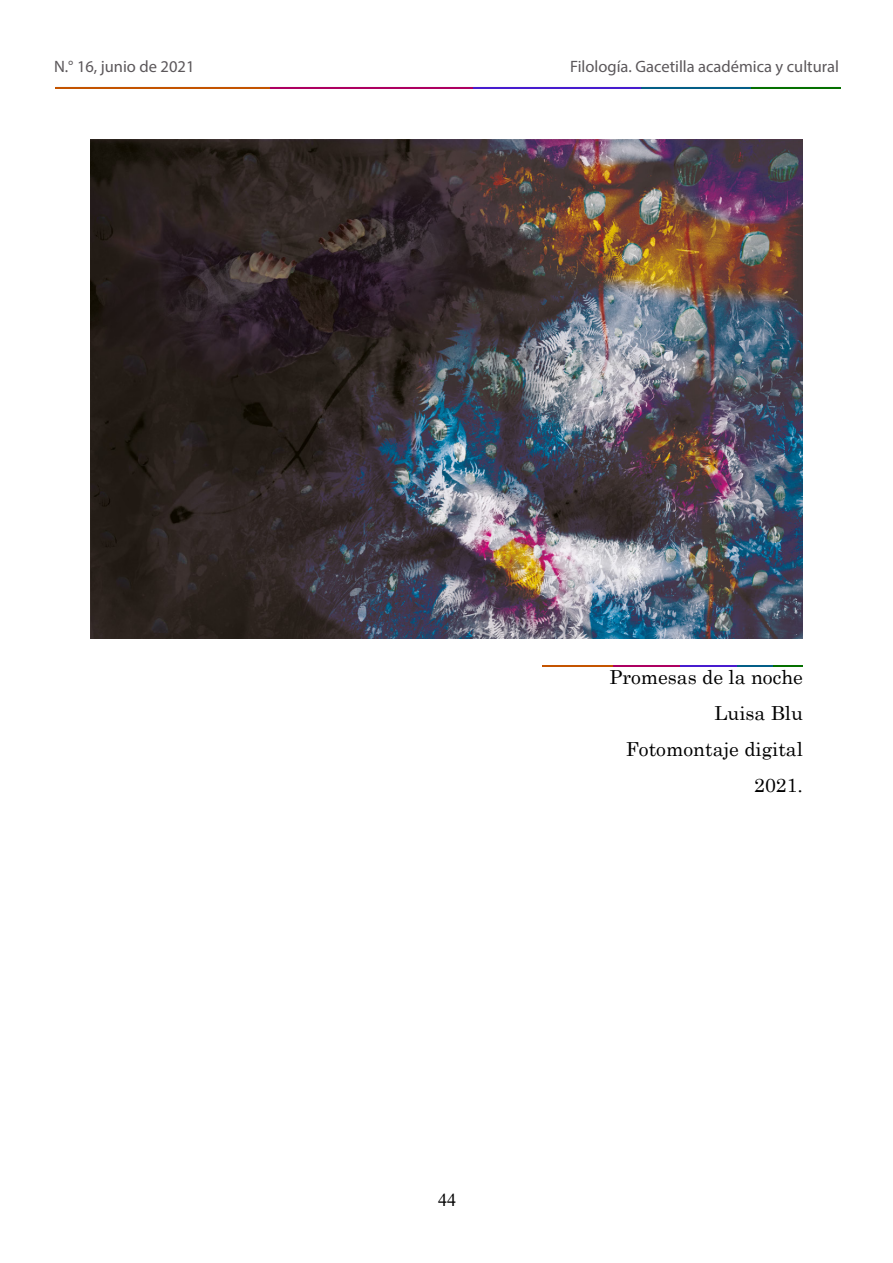
<style>
.page{position:relative;width:893px;height:1263px;background:#fff}
.page>*{position:absolute;margin:0;border:0;box-sizing:border-box;transform-origin:0 0}
.t1{font:19.35px/36px "Century Schoolbook";color:#000;text-align:right}
.t2{font:18px "Times New Roman";color:#000}
.t3{font:16.5px "Myriad Pro";color:#5b575a}
</style>
<div class="page">
<hr style="left:56px;top:87px;width:214px;height:1px;background:#c45400">
<hr style="left:270px;top:87px;width:203px;height:1px;background:#ad0061">
<hr style="left:473px;top:87px;width:168px;height:1px;background:#471ccf">
<hr style="left:641px;top:87px;width:110px;height:1px;background:#035e87">
<hr style="left:751px;top:87px;width:89px;height:1px;background:#057000">
<img style="left:90px;top:140px;width:713px;height:498px">
<hr style="left:542px;top:665px;width:71px;height:1px;background:#c45400">
<hr style="left:613px;top:665px;width:68px;height:1px;background:#ad0061">
<hr style="left:681px;top:665px;width:56px;height:1px;background:#471ccf">
<hr style="left:737px;top:665px;width:36px;height:1px;background:#035e87">
<hr style="left:773px;top:665px;width:30px;height:1px;background:#057000">
<p class="t3" style="left:54px;top:56px;width:142px">N.° 16, junio de 2021</p>
<p class="t3" style="left:570px;top:56px;width:270px">Filología. Gacetilla académica y cultural</p>
<p class="t1" style="left:609px;top:657px;width:195px">Promesas de la noche<br>Luisa Blu<br>Fotomontaje digital<br>2021.</p>
<p class="t2" style="left:438px;top:1187px;width:19px">44</p>
</div>
